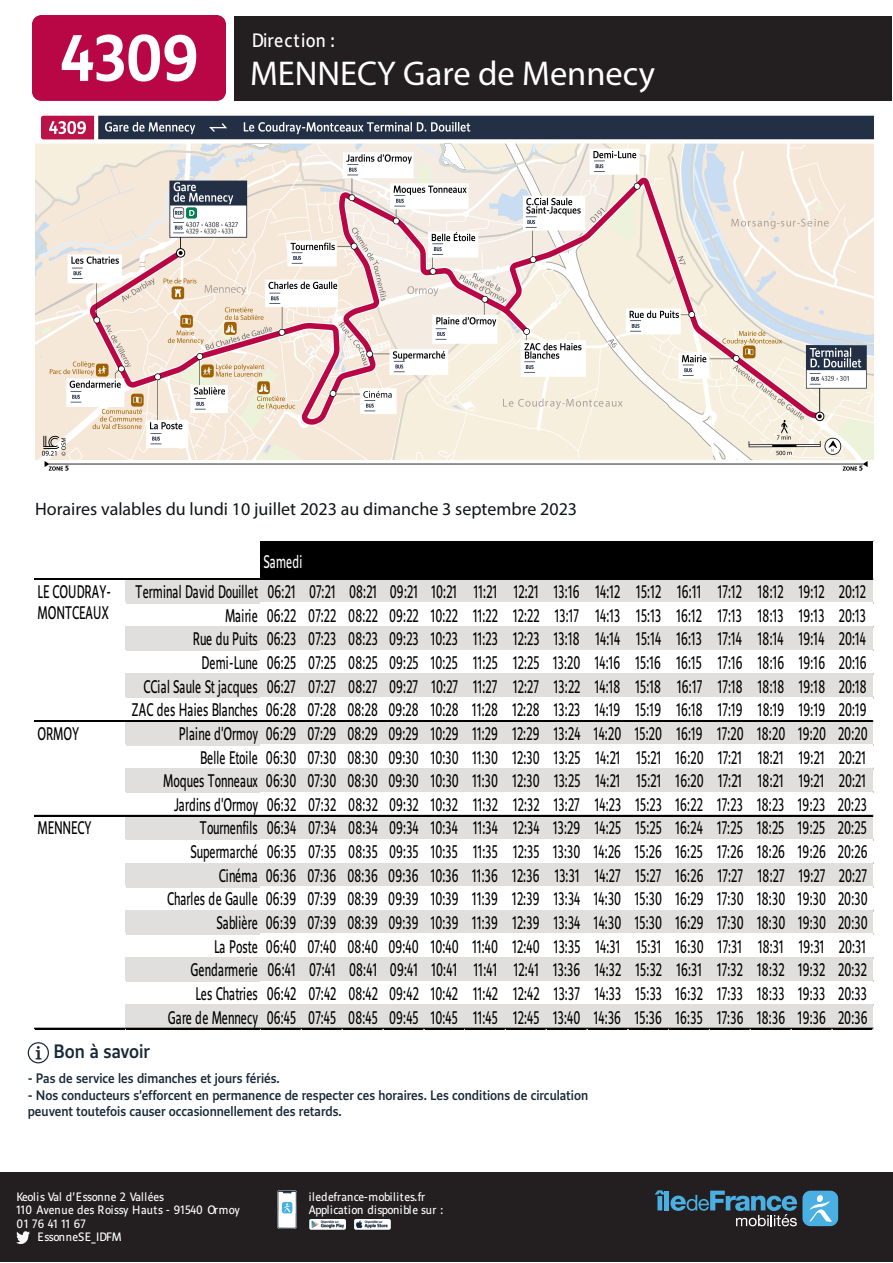
<style>
.page{position:relative;width:893px;height:1263px;background:#fff}
.page>*{position:absolute;margin:0;border:0;box-sizing:border-box;transform-origin:0 0}
.t1{font:34.5px "Myriad Pro";color:#fff}
.t2{font:18px "Myriad Pro";color:#111416}
.t3{font:18px "IDF Voyageur";letter-spacing:.015em;color:#fff}
.t4{font:500 18px "IDF Voyageur";color:#172938}
.t5{font:16.95px/23.7px "IDF Voyageur";letter-spacing:.02em;color:#000001;text-align:right;scale:.7 1}
.t6{font:16.95px/21.5px "IDF Voyageur";letter-spacing:-.01em;color:#000001;scale:.7 1}
.t7{font:16.95px "IDF Voyageur";letter-spacing:-.015em;color:#000001;scale:.7 1}
.t8{font:16.95px "IDF Voyageur";letter-spacing:.02em;color:#fff;scale:.7 1}
.t9{font:500 12.75px/15.8px "IDF Voyageur";color:#172938}
.t10{font:11.25px/13.5px "IDF Voyageur";letter-spacing:.01em;color:#fff}
.t11{font:11.25px "IDF Voyageur";letter-spacing:-.01em;color:#fff}
</style>
<div class="page">
<div style="left:0;top:1172px;width:892px;height:90px;background:#231f20"></div>
<svg style="left:17px;top:1231px;width:12px;height:12px"></svg>
<img style="left:278px;top:1190px;width:19px;height:39px">
<img style="left:309px;top:1220px;width:36px;height:10px">
<img style="left:354px;top:1220px;width:36px;height:10px">
<svg style="left:655px;top:1190px;width:183px;height:36px"></svg>
<div style="left:234px;top:16px;width:658px;height:84px;background:#231f20"></div>
<div style="left:28px;top:1042px;width:21px;height:21px;border:1px solid #1b2b39;border-radius:50%"></div>
<svg style="left:36px;top:1046px;width:5px;height:13px"></svg>
<img style="left:32px;top:16px;width:193px;height:84px">
<img style="left:36px;top:115px;width:837px;height:356px">
<div style="left:260px;top:542px;width:613px;height:38px;background:#000001"></div>
<div style="left:125px;top:579px;width:748px;height:25px;background:#e0dfde"></div>
<div style="left:35px;top:602px;width:91px;height:25px;background:#fff"></div>
<div style="left:260px;top:602px;width:613px;height:25px;background:#fff"></div>
<div style="left:125px;top:626px;width:748px;height:25px;background:#e0dfde"></div>
<div style="left:35px;top:650px;width:91px;height:24px;background:#fff"></div>
<div style="left:260px;top:650px;width:613px;height:24px;background:#fff"></div>
<div style="left:125px;top:673px;width:748px;height:25px;background:#e0dfde"></div>
<div style="left:35px;top:697px;width:91px;height:25px;background:#fff"></div>
<div style="left:260px;top:697px;width:613px;height:25px;background:#fff"></div>
<div style="left:125px;top:721px;width:748px;height:24px;background:#e0dfde"></div>
<div style="left:35px;top:744px;width:91px;height:25px;background:#fff"></div>
<div style="left:260px;top:744px;width:613px;height:25px;background:#fff"></div>
<div style="left:125px;top:768px;width:748px;height:25px;background:#e0dfde"></div>
<div style="left:35px;top:792px;width:91px;height:24px;background:#fff"></div>
<div style="left:260px;top:792px;width:613px;height:24px;background:#fff"></div>
<div style="left:125px;top:815px;width:748px;height:25px;background:#e0dfde"></div>
<div style="left:35px;top:839px;width:91px;height:25px;background:#fff"></div>
<div style="left:260px;top:839px;width:613px;height:25px;background:#fff"></div>
<div style="left:125px;top:863px;width:748px;height:24px;background:#e0dfde"></div>
<div style="left:35px;top:886px;width:91px;height:25px;background:#fff"></div>
<div style="left:260px;top:886px;width:613px;height:25px;background:#fff"></div>
<div style="left:125px;top:910px;width:748px;height:25px;background:#e0dfde"></div>
<div style="left:35px;top:933px;width:91px;height:25px;background:#fff"></div>
<div style="left:260px;top:933px;width:613px;height:25px;background:#fff"></div>
<div style="left:125px;top:957px;width:748px;height:25px;background:#e0dfde"></div>
<div style="left:35px;top:981px;width:91px;height:25px;background:#fff"></div>
<div style="left:260px;top:981px;width:613px;height:25px;background:#fff"></div>
<div style="left:125px;top:1004px;width:748px;height:25px;background:#e0dfde"></div>
<hr style="left:34px;top:579px;width:839px;height:1px;background:#000001">
<hr style="left:34px;top:720px;width:839px;height:1px;background:#000001">
<hr style="left:34px;top:721px;width:839px;height:1px;background:#000001">
<hr style="left:34px;top:815px;width:839px;height:1px;background:#000001">
<hr style="left:34px;top:1028px;width:839px;height:1px;background:#000001">
<p class="t3" style="left:252px;top:29px;width:85px">Direction :</p>
<h1 class="t1" style="left:250px;top:52px;width:407px">MENNECY Gare de Mennecy</h1>
<p class="t2" style="left:35px;top:498px;width:544px">Horaires valables du lundi 10 juillet 2023 au dimanche 3 septembre 2023</p>
<p class="t6" style="left:38px;top:580px;width:107px">LE COUDRAY-<br>MONTCEAUX</p>
<p class="t8" style="left:264px;top:550px;width:57px">Samedi</p>
<p class="t5" style="left:132px;top:579px;width:1051px">Terminal David Douillet 06:21 07:21 08:21 09:21 10:21 11:21 12:21 13:16 14:12 15:12 16:11 17:12 18:12 19:12 20:12<br>Mairie 06:22 07:22 08:22 09:22 10:22 11:22 12:22 13:17 14:13 15:13 16:12 17:13 18:13 19:13 20:13<br>Rue du Puits 06:23 07:23 08:23 09:23 10:23 11:23 12:23 13:18 14:14 15:14 16:13 17:14 18:14 19:14 20:14<br>Demi-Lune 06:25 07:25 08:25 09:25 10:25 11:25 12:25 13:20 14:16 15:16 16:15 17:16 18:16 19:16 20:16<br>CCial Saule St jacques 06:27 07:27 08:27 09:27 10:27 11:27 12:27 13:22 14:18 15:18 16:17 17:18 18:18 19:18 20:18<br>ZAC des Haies Blanches 06:28 07:28 08:28 09:28 10:28 11:28 12:28 13:23 14:19 15:19 16:18 17:19 18:19 19:19 20:19</p>
<p class="t5" style="left:38px;top:721px;width:61px">ORMOY</p>
<p class="t5" style="left:163px;top:721px;width:1008px">Plaine d'Ormoy 06:29 07:29 08:29 09:29 10:29 11:29 12:29 13:24 14:20 15:20 16:19 17:20 18:20 19:20 20:20<br>Belle Etoile 06:30 07:30 08:30 09:30 10:30 11:30 12:30 13:25 14:21 15:21 16:20 17:21 18:21 19:21 20:21<br>Moques Tonneaux 06:30 07:30 08:30 09:30 10:30 11:30 12:30 13:25 14:21 15:21 16:20 17:21 18:21 19:21 20:21<br>Jardins d'Ormoy 06:32 07:32 08:32 09:32 10:32 11:32 12:32 13:27 14:23 15:23 16:22 17:23 18:23 19:23 20:23</p>
<p class="t7" style="left:38px;top:817px;width:79px">MENNECY</p>
<p class="t5" style="left:167px;top:816px;width:1003px">Tournenfils 06:34 07:34 08:34 09:34 10:34 11:34 12:34 13:29 14:25 15:25 16:24 17:25 18:25 19:25 20:25<br>Supermarché 06:35 07:35 08:35 09:35 10:35 11:35 12:35 13:30 14:26 15:26 16:25 17:26 18:26 19:26 20:26<br>Cinéma 06:36 07:36 08:36 09:36 10:36 11:36 12:36 13:31 14:27 15:27 16:26 17:27 18:27 19:27 20:27<br>Charles de Gaulle 06:39 07:39 08:39 09:39 10:39 11:39 12:39 13:34 14:30 15:30 16:29 17:30 18:30 19:30 20:30<br>Sablière 06:39 07:39 08:39 09:39 10:39 11:39 12:39 13:34 14:30 15:30 16:29 17:30 18:30 19:30 20:30<br>La Poste 06:40 07:40 08:40 09:40 10:40 11:40 12:40 13:35 14:31 15:31 16:30 17:31 18:31 19:31 20:31<br>Gendarmerie 06:41 07:41 08:41 09:41 10:41 11:41 12:41 13:36 14:32 15:32 16:31 17:32 18:32 19:32 20:32<br>Les Chatries 06:42 07:42 08:42 09:42 10:42 11:42 12:42 13:37 14:33 15:33 16:32 17:33 18:33 19:33 20:33<br>Gare de Mennecy 06:45 07:45 08:45 09:45 10:45 11:45 12:45 13:40 14:36 15:36 16:35 17:36 18:36 19:36 20:36</p>
<p class="t4" style="left:54px;top:1040px;width:98px">Bon à savoir</p>
<p class="t9" style="left:28px;top:1070px;width:254px">- Pas de service les dimanches et jours fériés.</p>
<p class="t9" style="left:28px;top:1087px;width:562px">- Nos conducteurs s’efforcent en permanence de respecter ces horaires. Les conditions de circulation peuvent toutefois causer occasionnellement des retards.</p>
<p class="t11" style="left:16px;top:1189px;width:149px">Keolis Val d’Essonne 2 Vallées</p>
<p class="t10" style="left:16px;top:1203px;width:225px">110 Avenue des Roissy Hauts - 91540 Ormoy</p>
<p class="t10" style="left:16px;top:1216px;width:71px">01 76 41 11 67</p>
<p class="t11" style="left:38px;top:1229px;width:86px">EssonneSE_IDFM</p>
<p class="t10" style="left:309px;top:1189px;width:136px">iledefrance-mobilites.fr<br>Application disponible sur :</p>
</div>
